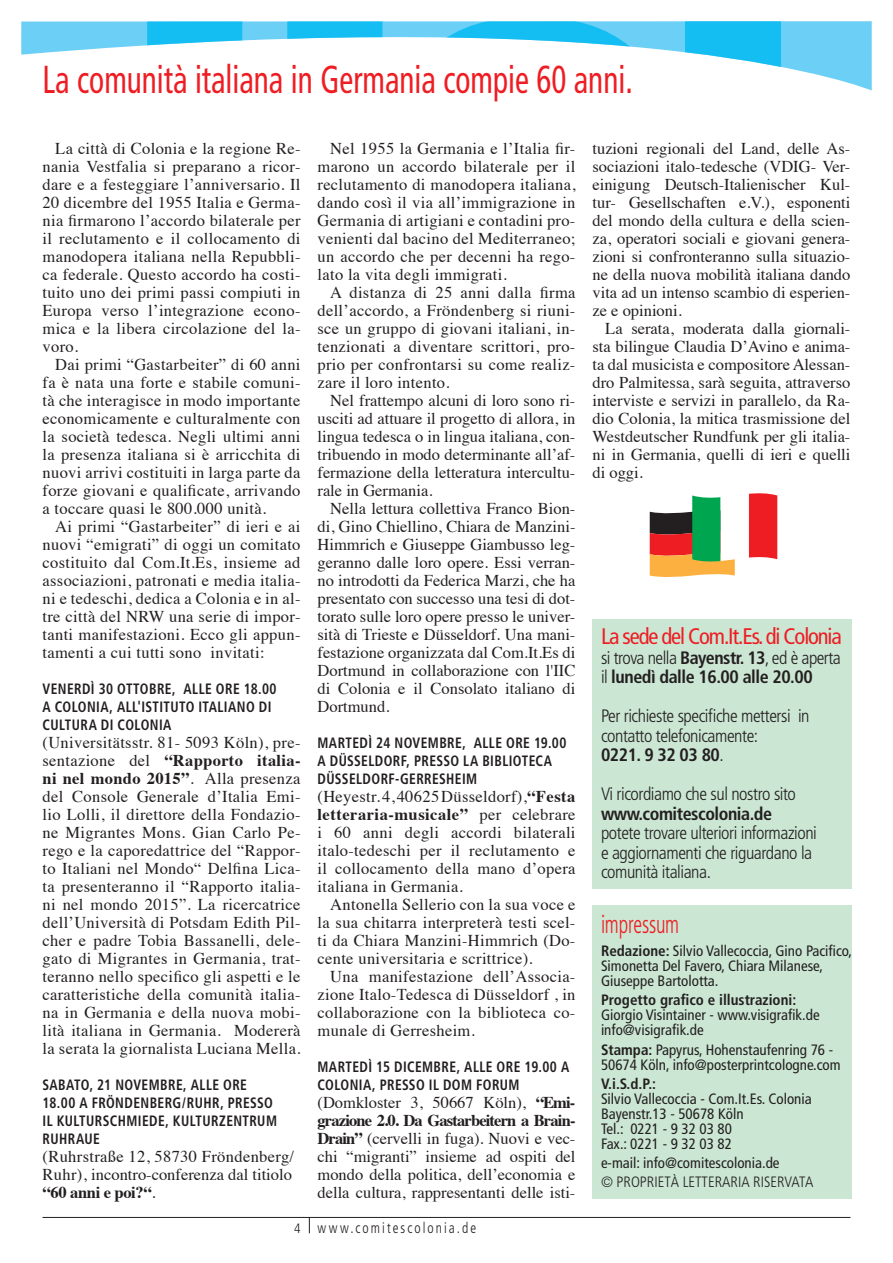
<style>
.page{position:relative;width:893px;height:1263px;background:#fff}
.page>*{position:absolute;margin:0;border:0;box-sizing:border-box;transform-origin:0 0}
.Titolo_articolo{font:condensed 39px "Frutiger";color:#ee1d23;scale:.8 1}
.fondo_titolo{font:300 condensed 25.5px "Frutiger";letter-spacing:-.01em;color:#ee1d23;scale:.8 1}
.testo_lineare{font:condensed 22.5px "Frutiger";letter-spacing:-.05em;color:#ee1d23}
.testo_lineare-2{font:300 condensed 18px/19.5px "Frutiger";letter-spacing:-.025em;color:#231f20}
.testo_lineare-3{font:700 condensed 18px/19.5px "Frutiger";letter-spacing:-.025em;color:#231f20}
.Testo_art{font:16.5px/18px "Times";letter-spacing:.02em;color:#231f20;text-align:justify}
.testo_frutiger{font:condensed 15px/15px "Frutiger";color:#231f20}
.Testo_art-2{font:700 condensed 15px/18px "Frutiger";letter-spacing:.03em;color:#231f20;scale:.9 1}
.testo_frutiger-2{font:700 condensed 15px "Frutiger";color:#231f20}
.testo_lineare-4{font:300 condensed 15px "Frutiger";color:#231f20}
.testo_lineare-5{font:300 condensed 15px "Frutiger";letter-spacing:.155em;color:#231f20;scale:.9 1}
.s1{font-weight:700}
.s2{font-size:13.5px}
.s3{font-weight:300}
</style>
<div class="page">
<svg style="left:650px;top:493px;width:127px;height:84px"></svg>
<svg style="left:309px;top:1218px;width:1px;height:15px"></svg>
<hr style="left:43px;top:1217px;width:807px;height:1px;background:#231f20">
<div style="left:592px;top:619px;width:260px;height:269px;background:#cbe6d3"></div>
<div style="left:592px;top:906px;width:260px;height:293px;background:#cbe6d3"></div>
<svg style="left:21px;top:21px;width:851px;height:70px;fill:#6bcff6"></svg>
<svg style="left:147px;top:21px;width:235px;height:70px"></svg>
<svg style="left:399px;top:21px;width:268px;height:70px"></svg>
<svg style="left:685px;top:21px;width:95px;height:70px;fill:#15bef2"></svg>
<p class="Titolo_articolo" style="left:43px;top:57px;width:739px">La comunità italiana in Germania compie 60 anni.</p>
<p class="Testo_art" style="left:43px;top:138px;width:260px;text-indent:13px">La città di Colonia e la regione Re&shy;nania Vestfalia si preparano a ricor&shy;dare e a festeggiare l’anniversario. Il 20 dicembre del 1955 Italia e Germa&shy;nia firmarono l’accordo bilaterale per il reclutamento e il collocamento di manodopera italiana nella Repubbli&shy;ca federale. Questo accordo ha costi&shy;tuito uno dei primi passi compiuti in Europa verso l’integrazione econo&shy;mica e la libera circolazione del la&shy;voro.</p>
<p class="Testo_art" style="left:43px;top:354px;width:259px;text-indent:13px">Dai primi “Gastarbeiter” di 60 anni fa è nata una forte e stabile comuni&shy;tà che interagisce in modo importante economicamente e culturalmente con la società tedesca. Negli ultimi anni la presenza italiana si è arricchita di nuovi arrivi costituiti in larga parte da forze giovani e qualificate, arrivando a toccare quasi le 800.000 unità.</p>
<p class="Testo_art" style="left:43px;top:516px;width:259px;text-indent:13px">Ai primi “Gastarbeiter” di ieri e ai nuovi “emigrati” di oggi un comitato costituito dal Com.It.Es, insieme ad associazioni, patronati e media italia&shy;ni e tedeschi, dedica a Colonia e in al&shy;tre città del NRW una serie di impor&shy;tanti manifestazioni. Ecco gli appun&shy;tamenti a cui tutti sono invitati:</p>
<p class="Testo_art-2" style="left:43px;top:680px;width:262px">VENERDÌ 30 OTTOBRE, ALLE ORE 18.00<br>A COLONIA, ALL'ISTITUTO ITALIANO DI<br>CULTURA DI COLONIA</p>
<p class="Testo_art" style="left:43px;top:732px;width:260px">(Universitätsstr. 81- 5093 Köln), pre&shy;sentazione del <span class="s1">“Rapporto italia&shy;ni nel mondo 2015”</span>. Alla presenza del Console Generale d’Italia Emi&shy;lio Lolli, il direttore della Fondazio&shy;ne Migrantes Mons. Gian Carlo Pe&shy;rego e la caporedattrice del “Rappor&shy;to Italiani nel Mondo“ Delfina Lica&shy;ta presenteranno il “Rapporto italia&shy;ni nel mondo 2015”. La ricercatrice dell’Università di Potsdam Edith Pil&shy;cher e padre Tobia Bassanelli, dele&shy;gato di Migrantes in Germania, trat&shy;teranno nello specifico gli aspetti e le caratteristiche della comunità italia&shy;na in Germania e della nuova mobi&shy;lità italiana in Germania. Modererà la serata la giornalista Luciana Mella.</p>
<p class="Testo_art-2" style="left:43px;top:1076px;width:262px">SABATO, 21 NOVEMBRE, ALLE ORE<br>18.00 A FRÖNDENBERG/RUHR, PRESSO<br>IL KULTURSCHMIEDE, KULTURZENTRUM<br>RUHRAUE</p>
<p class="Testo_art" style="left:43px;top:1146px;width:253px;text-align:left">(Ruhrstraße 12, 58730 Fröndenberg/<br>Ruhr), incontro-conferenza dal titiolo <span class="s1">“60 anni e poi?“</span>.</p>
<p class="Testo_art" style="left:317px;top:138px;width:260px;text-indent:13px">Nel 1955 la Germania e l’Italia fir&shy;marono un accordo bilaterale per il reclutamento di manodopera italiana, dando così il via all’immigrazione in Germania di artigiani e contadini pro&shy;venienti dal bacino del Mediterraneo; un accordo che per decenni ha rego&shy;lato la vita degli immigrati.</p>
<p class="Testo_art" style="left:317px;top:282px;width:259px;text-indent:13px">A distanza di 25 anni dalla firma dell’accordo, a Fröndenberg si riuni&shy;sce un gruppo di giovani italiani, in&shy;tenzionati a diventare scrittori, pro&shy;prio per confrontarsi su come realiz&shy;zare il loro intento.</p>
<p class="Testo_art" style="left:317px;top:390px;width:259px;text-indent:13px">Nel frattempo alcuni di loro sono ri&shy;usciti ad attuare il progetto di allora, in lingua tedesca o in lingua italiana, con&shy;tribuendo in modo determinante all’af&shy;fermazione della letteratura intercultu&shy;rale in Germania.</p>
<p class="Testo_art" style="left:317px;top:498px;width:259px;text-indent:13px">Nella lettura collettiva Franco Bion&shy;di, Gino Chiellino, Chiara de Manzini-Himmrich e Giuseppe Giambusso leg&shy;geranno dalle loro opere. Essi verran&shy;no introdotti da Federica Marzi, che ha presentato con successo una tesi di dot&shy;torato sulle loro opere presso le univer&shy;sità di Trieste e Düsseldorf. Una mani&shy;festazione organizzata dal Com.It.Es di Dortmund in collaborazione con l'IIC di Colonia e il Consolato italiano di Dortmund.</p>
<p class="Testo_art-2" style="left:317px;top:734px;width:278px">MARTEDÌ 24 NOVEMBRE, ALLE ORE 19.00<br>A DÜSSELDORF, PRESSO LA BIBLIOTECA<br>DÜSSELDORF-GERRESHEIM</p>
<p class="Testo_art" style="left:317px;top:786px;width:260px">(Heyestr. 4, 40625 Düsseldorf),<span class="s1">“Festa letteraria-musicale”</span> per celebrare i 60 anni degli accordi bilaterali italo-tedeschi per il reclutamento e il collocamento della mano d’opera italiana in Germania.</p>
<p class="Testo_art" style="left:317px;top:894px;width:260px;text-indent:13px">Antonella Sellerio con la sua voce e la sua chitarra interpreterà testi scel&shy;ti da Chiara Manzini-Himmrich (Do&shy;cente universitaria e scrittrice).</p>
<p class="Testo_art" style="left:317px;top:966px;width:260px;text-indent:13px">Una manifestazione dell’Associa&shy;zione Italo-Tedesca di Düsseldorf , in collaborazione con la biblioteca co&shy;munale di Gerresheim.</p>
<p class="Testo_art-2" style="left:317px;top:1058px;width:281px">MARTEDÌ 15 DICEMBRE, ALLE ORE 19.00 A<br>COLONIA, PRESSO IL DOM FORUM</p>
<p class="Testo_art" style="left:317px;top:1092px;width:259px">(Domkloster 3, 50667 Köln), <span class="s1">“Emi&shy;grazione 2.0. Da Gastarbeitern a Brain-Drain”</span> (cervelli in fuga). Nuovi e vec&shy;chi “migranti” insieme ad ospiti del mondo della politica, dell’economia e della cultura, rappresentanti delle isti-</p>
<p class="testo_lineare-5" style="left:294px;top:1219px;width:204px"><span class="s2">4</span> www.comitescolonia.de</p>
<p class="Testo_art" style="left:592px;top:138px;width:259px">tuzioni regionali del Land, delle As&shy;sociazioni italo-tedesche (VDIG- Ver&shy;einigung Deutsch-Italienischer Kul&shy;tur- Gesellschaften e.V.), esponenti del mondo della cultura e della scien&shy;za, operatori sociali e giovani genera&shy;zioni si confronteranno sulla situazio&shy;ne della nuova mobilità italiana dando vita ad un intenso scambio di esperien&shy;ze e opinioni.</p>
<p class="Testo_art" style="left:592px;top:318px;width:259px;text-indent:13px">La serata, moderata dalla giornali&shy;sta bilingue Claudia D’Avino e anima&shy;ta dal musicista e compositore Alessan&shy;dro Palmitessa, sarà seguita, attraverso interviste e servizi in parallelo, da Ra&shy;dio Colonia, la mitica trasmissione del Westdeutscher Rundfunk per gli italia&shy;ni in Germania, quelli di ieri e quelli di oggi.</p>
<p class="testo_lineare" style="left:601px;top:623px;width:242px">La sede del Com.It.Es. di Colonia</p>
<p class="testo_lineare-3" style="left:601px;top:648px;width:241px"><span class="s3">si trova nella</span> Bayenstr. 13<span class="s3">, ed è aperta il</span> lunedì dalle 16.00 alle 20.00</p>
<p class="testo_lineare-2" style="left:601px;top:706px;width:210px">Per richieste specifiche mettersi in contatto telefonicamente:</p>
<p class="testo_lineare-3" style="left:601px;top:745px;width:124px">0221. 9 32 03 80<span class="s3">.</span></p>
<p class="testo_lineare-2" style="left:601px;top:784px;width:196px">Vi ricordiamo che sul nostro sito</p>
<p class="testo_lineare-3" style="left:601px;top:804px;width:173px">www.comitescolonia.de</p>
<p class="testo_lineare-2" style="left:601px;top:823px;width:217px">potete trovare ulteriori informazioni e aggiornamenti che riguardano la comunità italiana.</p>
<p class="fondo_titolo" style="left:601px;top:909px;width:99px">impressum</p>
<p class="testo_frutiger" style="left:601px;top:943px;width:253px"><span class="s1">Redazione:</span> Silvio Vallecoccia, Gino Pacifico,<br>Simonetta Del Favero, Chiara Milanese,<br>Giuseppe Bartolotta.</p>
<p class="testo_frutiger-2" style="left:601px;top:991px;width:197px">Progetto grafico e illustrazioni:</p>
<p class="testo_frutiger" style="left:601px;top:1008px;width:220px">Giorgio Visintainer - www.visigrafik.de info@visigrafik.de</p>
<p class="testo_frutiger" style="left:601px;top:1042px;width:241px"><span class="s1">Stampa:</span> Papyrus, Hohenstaufenring 76 -<br>50674 Köln, info@posterprintcologne.com</p>
<p class="testo_frutiger-2" style="left:601px;top:1075px;width:57px">V.i.S.d.P.:</p>
<p class="testo_frutiger" style="left:601px;top:1091px;width:212px">Silvio Vallecoccia - Com.It.Es. Colonia</p>
<p class="testo_frutiger" style="left:601px;top:1106px;width:144px">Bayenstr.13 - 50678 Köln</p>
<p class="testo_frutiger" style="left:601px;top:1121px;width:133px">Tel.: 0221 - 9 32 03 80</p>
<p class="testo_frutiger" style="left:601px;top:1136px;width:132px">Fax.: 0221 - 9 32 03 82</p>
<p class="testo_frutiger" style="left:601px;top:1155px;width:180px">e-mail: info@comitescolonia.de</p>
<p class="testo_lineare-4" style="left:601px;top:1173px;width:214px">© PROPRIETÀ LETTERARIA RISERVATA</p>
</div>
